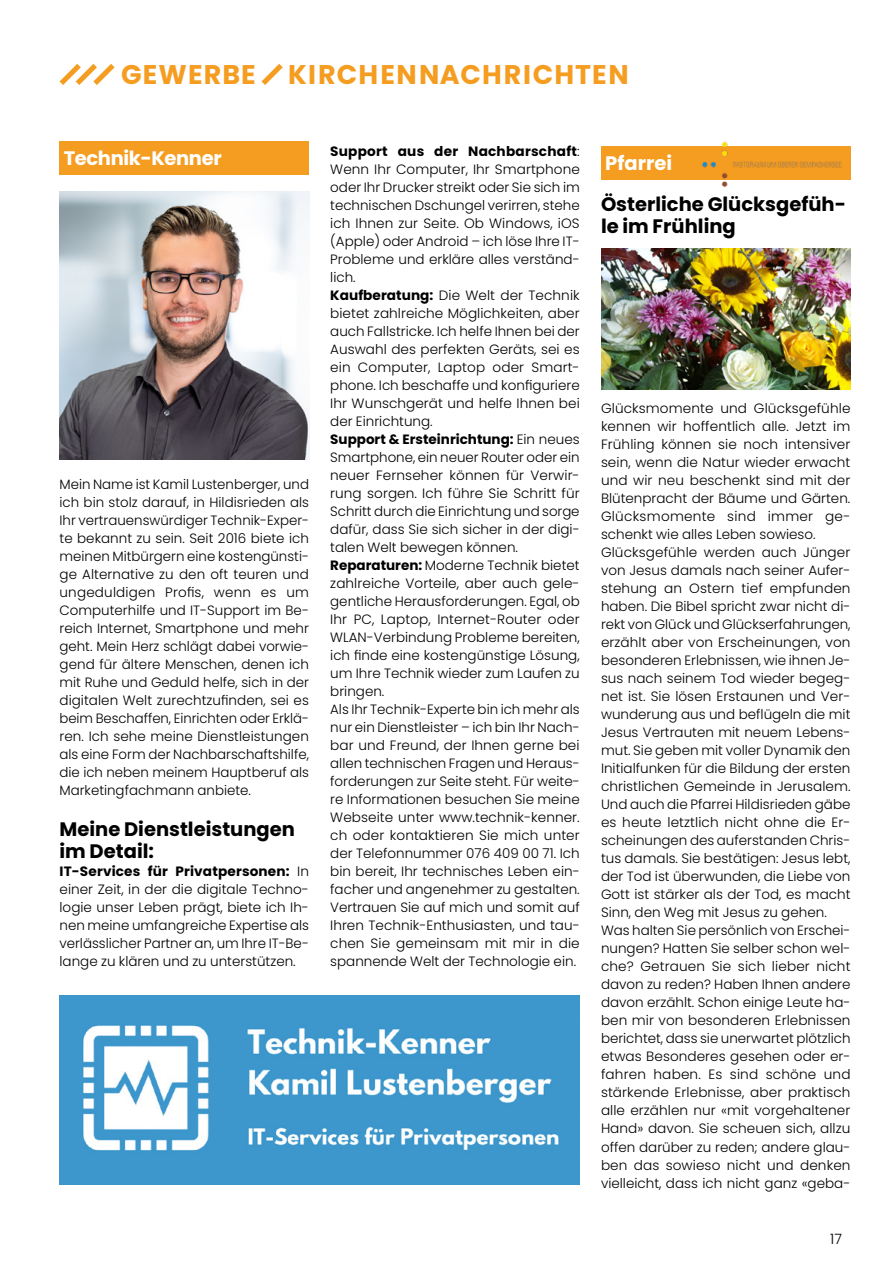
<style>
.page{position:relative;width:893px;height:1263px;background:#fff}
.page>*{position:absolute;margin:0;border:0;box-sizing:border-box;transform-origin:0 0}
.t1{font:700 27px "Poppins";letter-spacing:.04em;color:#f59d21}
.t2{font:700 19.5px/22.5px "Poppins";color:#000}
.t3{font:700 19.5px "Poppins";letter-spacing:-.02em;color:#fff}
.t4{font:700 19.5px "Poppins";color:#fff}
.t5{font:300 14.25px "Poppins";color:#000}
.t6{font:300 13.5px/18px "Poppins";color:#000;text-align:justify}
.s1{font-weight:700}
</style>
<div class="page">
<div style="left:60px;top:141px;width:249px;height:33px;background:#f59d21"></div>
<div style="left:601px;top:146px;width:249px;height:34px;background:#f59d21"></div>
<img style="left:702px;top:141px;width:140px;height:46px">
<svg style="left:60px;top:64px;width:55px;height:21px"></svg>
<img style="left:601px;top:248px;width:249px;height:141px">
<img style="left:60px;top:995px;width:520px;height:189px">
<img style="left:60px;top:192px;width:249px;height:268px">
<svg style="left:261px;top:64px;width:22px;height:21px"></svg>
<h1 class="t1" style="left:121px;top:59px;width:509px">GEWERBE KIRCHENNACHRICHTEN</h1>
<h2 class="t3" style="left:64px;top:147px;width:159px">Technik-Kenner</h2>
<p class="t6" style="left:60px;top:475px;width:251px">Mein Name ist Kamil Lustenberger, und ich bin stolz darauf, in Hildisrieden als Ihr vertrauenswürdiger Technik-Exper&shy;te bekannt zu sein. Seit 2016 biete ich meinen Mitbürgern eine kostengünsti&shy;ge Alternative zu den oft teuren und ungeduldigen Profis, wenn es um Computerhilfe und IT-Support im Be&shy;reich Internet, Smartphone und mehr geht. Mein Herz schlägt dabei vorwie&shy;gend für ältere Menschen, denen ich mit Ruhe und Geduld helfe, sich in der digitalen Welt zurechtzufinden, sei es beim Beschaffen, Einrichten oder Erklä&shy;ren. Ich sehe meine Dienstleistungen als eine Form der Nachbarschaftshilfe, die ich neben meinem Hauptberuf als Marketingfachmann anbiete.</p>
<h2 class="t2" style="left:60px;top:818px;width:237px">Meine Dienstleistungen im Detail:</h2>
<p class="t6" style="left:60px;top:862px;width:251px"><span class="s1">IT-Services für Privatpersonen:</span> In einer Zeit, in der die digitale Techno&shy;logie unser Leben prägt, biete ich Ih&shy;nen meine umfangreiche Expertise als verlässlicher Partner an, um Ihre IT-Be&shy;lange zu klären und zu unterstützen.</p>
<p class="t6" style="left:330px;top:142px;width:251px;text-align:left"><span class="s1">Support aus der Nachbarschaft</span>:<br>Wenn Ihr Computer, Ihr Smartphone oder Ihr Drucker streikt oder Sie sich im technischen Dschungel verirren, stehe ich Ihnen zur Seite. Ob Windows, iOS (Apple) oder Android – ich löse Ihre IT-Probleme und erkläre alles verständ&shy;lich.<br><span class="s1">Kaufberatung:</span> Die Welt der Technik bietet zahlreiche Möglichkeiten, aber auch Fallstricke. Ich helfe Ihnen bei der Auswahl des perfekten Geräts, sei es ein Computer, Laptop oder Smart&shy;phone. Ich beschaffe und konfiguriere Ihr Wunschgerät und helfe Ihnen bei der Einrichtung.<br><span class="s1">Support &amp; Ersteinrichtung:</span> Ein neues Smartphone, ein neuer Router oder ein neuer Fernseher können für Verwir&shy;rung sorgen. Ich führe Sie Schritt für Schritt durch die Einrichtung und sorge dafür, dass Sie sich sicher in der digi&shy;talen Welt bewegen können.<br><span class="s1">Reparaturen:</span> Moderne Technik bietet zahlreiche Vorteile, aber auch gele&shy;gentliche Herausforderungen. Egal, ob Ihr PC, Laptop, Internet-Router oder WLAN-Verbindung Probleme bereiten, ich finde eine kostengünstige Lösung, um Ihre Technik wieder zum Laufen zu bringen.<br>Als Ihr Technik-Experte bin ich mehr als nur ein Dienstleister – ich bin Ihr Nach&shy;bar und Freund, der Ihnen gerne bei allen technischen Fragen und Heraus&shy;forderungen zur Seite steht. Für weite&shy;re Informationen besuchen Sie meine Webseite unter www.technik-kenner. ch oder kontaktieren Sie mich unter der Telefonnummer 076 409 00 71. Ich bin bereit, Ihr technisches Leben ein&shy;facher und angenehmer zu gestalten.<br>Vertrauen Sie auf mich und somit auf Ihren Technik-Enthusiasten, und tau&shy;chen Sie gemeinsam mit mir in die spannende Welt der Technologie ein.</p>
<h2 class="t4" style="left:605px;top:152px;width:68px">Pfarrei</h2>
<h2 class="t2" style="left:601px;top:193px;width:247px">Österliche Glücksgefüh&shy;le im Frühling</h2>
<p class="t6" style="left:601px;top:400px;width:251px;text-align:left">Glücksmomente und Glücksgefühle kennen wir hoffentlich alle. Jetzt im Frühling können sie noch intensiver sein, wenn die Natur wieder erwacht und wir neu beschenkt sind mit der Blütenpracht der Bäume und Gärten.<br>Glücksmomente sind immer ge&shy;schenkt wie alles Leben sowieso.<br>Glücksgefühle werden auch Jünger von Jesus damals nach seiner Aufer&shy;stehung an Ostern tief empfunden haben. Die Bibel spricht zwar nicht di&shy;rekt von Glück und Glückserfahrungen, erzählt aber von Erscheinungen, von besonderen Erlebnissen, wie ihnen Je&shy;sus nach seinem Tod wieder begeg&shy;net ist. Sie lösen Erstaunen und Ver&shy;wunderung aus und beflügeln die mit Jesus Vertrauten mit neuem Lebens&shy;mut. Sie geben mit voller Dynamik den Initialfunken für die Bildung der ersten christlichen Gemeinde in Jerusalem.<br>Und auch die Pfarrei Hildisrieden gäbe es heute letztlich nicht ohne die Er&shy;scheinungen des auferstanden Chris&shy;tus damals. Sie bestätigen: Jesus lebt, der Tod ist überwunden, die Liebe von Gott ist stärker als der Tod, es macht Sinn, den Weg mit Jesus zu gehen.<br>Was halten Sie persönlich von Erschei&shy;nungen? Hatten Sie selber schon wel&shy;che? Getrauen Sie sich lieber nicht davon zu reden? Haben Ihnen andere davon erzählt. Schon einige Leute ha&shy;ben mir von besonderen Erlebnissen berichtet, dass sie unerwartet plötzlich etwas Besonderes gesehen oder er&shy;fahren haben. Es sind schöne und stärkende Erlebnisse, aber praktisch alle erzählen nur «mit vorgehaltener Hand» davon. Sie scheuen sich, allzu offen darüber zu reden; andere glau&shy;ben das sowieso nicht und denken vielleicht, dass ich nicht ganz «geba-</p>
<p class="t5" style="left:830px;top:1231px;width:13px">17</p>
</div>
